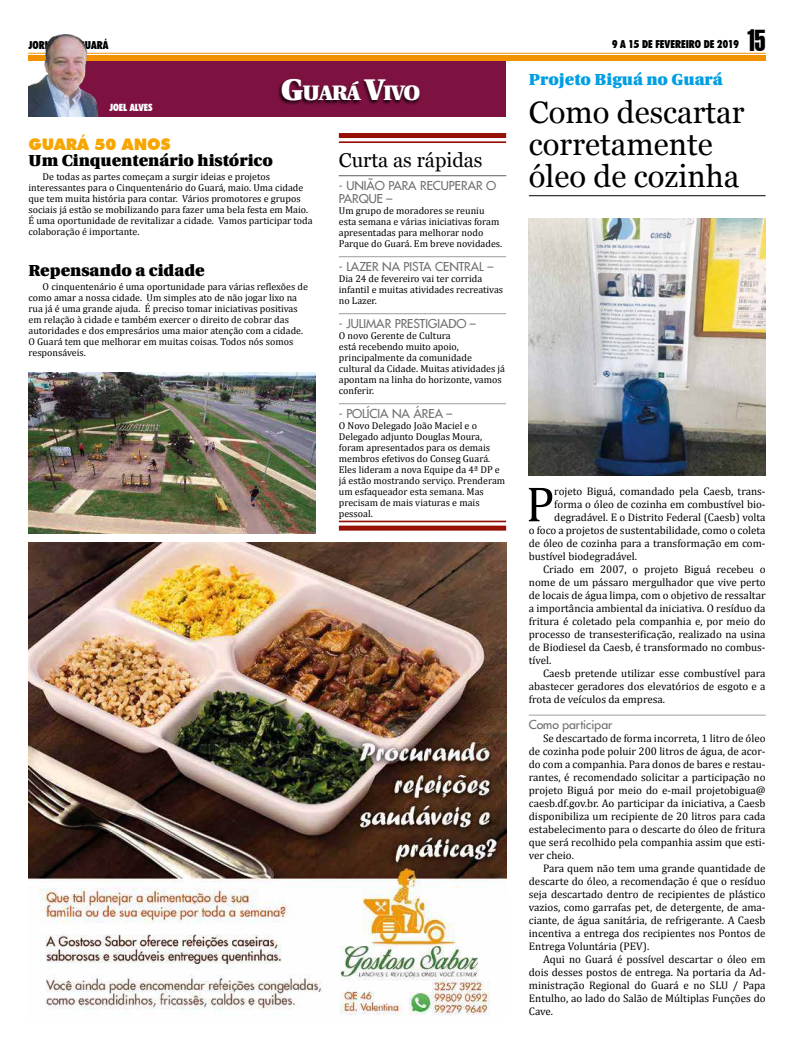
<style>
.page{position:relative;width:794px;height:1049px;background:#fff}
.page>*{position:absolute;margin:0;border:0;box-sizing:border-box;transform-origin:0 0}
.t1{font:50px "Cambria";color:#000}
.t2{font:31px/32px "Georgia";color:#000}
.t3{font:29.6px "Swiss 911 BT Extra Compressed";color:#000}
.t4{font:900 21px "Utopia";letter-spacing:-.045em;color:#fff}
.t5{font:20px "Georgia";color:#000}
.t6{font:900 16px "Utopia";color:#000}
.t7{font:900 16px "Utopia";color:#009fe3}
.t8{font:900 16px "Futura BT";color:#f7a600}
.t9{font:12px/13px "Futura 2";color:#706f6f}
.t10{font:11px/13px "Cambria";color:#000;text-align:justify}
.t11{font:900 condensed 11px "Futura BT";color:#000}
.t12{font:10px/11px "Cambria";color:#000}
.t13{font:900 condensed 10px "Futura BT";color:#fff}
.s1{font-size:30px}
</style>
<div class="page">
<div style="left:28px;top:55px;width:737px;height:6px;background:#f39200"></div>
<hr style="left:28px;top:53px;width:737px;height:1px;background:#f39200">
<div style="left:98px;top:61px;width:408px;height:55px;background:#7d1241"></div>
<div style="left:277px;top:78px;width:144px;height:28px;background:#000;opacity:.75"></div>
<img style="left:28px;top:35px;width:70px;height:81px">
<img style="left:28px;top:543px;width:478px;height:473px">
<hr style="left:529px;top:715px;width:236px;height:1px;background:#9d9d9c">
<hr style="left:529px;top:195px;width:236px;height:1px;background:#000">
<img style="left:529px;top:218px;width:236px;height:257px">
<hr style="left:339px;top:175px;width:167px;height:1px;background:#9d9d9c">
<hr style="left:339px;top:256px;width:167px;height:1px;background:#9d9d9c">
<hr style="left:339px;top:313px;width:167px;height:1px;background:#9d9d9c">
<hr style="left:339px;top:403px;width:167px;height:1px;background:#9d9d9c">
<div style="left:339px;top:133px;width:167px;height:5px;background:#971005"></div>
<hr style="left:339px;top:141px;width:167px;height:2px;background:#971005">
<div style="left:339px;top:526px;width:167px;height:5px;background:#971005"></div>
<hr style="left:339px;top:521px;width:167px;height:1px;background:#971005">
<img style="left:28px;top:372px;width:287px;height:162px">
<p class="t11" style="left:28px;top:38px;width:82px">JORNAL DO GUARÁ</p>
<p class="t11" style="left:612px;top:37px;width:128px">9 A 15 DE FEVEREIRO DE 2019</p>
<h3 class="t3" style="left:746px;top:24px;width:21px">15</h3>
<p class="t13" style="left:109px;top:102px;width:45px">JOEL ALVES</p>
<h3 class="t4" style="left:281px;top:81px;width:141px"><span class="s1">G</span>UARÁ <span class="s1">V</span>IVO</h3>
<h3 class="t8" style="left:28px;top:135px;width:144px">GUARÁ 50 ANOS</h3>
<h3 class="t6" style="left:28px;top:152px;width:246px">Um Cinquentenário histórico</h3>
<p class="t12" style="left:28px;top:171px;width:286px;text-indent:14px">De todas as partes começam a surgir ideias e projetos interessantes para o Cinquentenário do Guará, maio. Uma cidade que tem muita história para contar. Vários promotores e grupos sociais já estão se mobilizando para fazer uma bela festa em Maio.<br>É uma oportunidade de revitalizar a cidade. Vamos participar toda colaboração é importante.</p>
<h3 class="t6" style="left:28px;top:262px;width:178px">Repensando a cidade</h3>
<p class="t12" style="left:28px;top:281px;width:281px;text-indent:14px">O cinquentenário é uma oportunidade para várias reflexões de como amar a nossa cidade. Um simples ato de não jogar lixo na rua já é uma grande ajuda. É preciso tomar iniciativas positivas em relação à cidade e também exercer o direito de cobrar das autoridades e dos empresários uma maior atenção com a cidade.<br>O Guará tem que melhorar em muitas coisas. Todos nós somos responsáveis.</p>
<h3 class="t5" style="left:339px;top:148px;width:145px">Curta as rápidas</h3>
<p class="t9" style="left:339px;top:179px;width:159px">- UNIÃO PARA RECUPERAR O<br>PARQUE –</p>
<p class="t12" style="left:339px;top:205px;width:165px">Um grupo de moradores se reuniu esta semana e várias iniciativas foram apresentadas para melhorar nodo Parque do Guará. Em breve novidades.</p>
<p class="t9" style="left:339px;top:260px;width:156px">- LAZER NA PISTA CENTRAL –</p>
<p class="t12" style="left:339px;top:273px;width:166px">Dia 24 de fevereiro vai ter corrida infantil e muitas atividades recreativas no Lazer.</p>
<p class="t9" style="left:339px;top:317px;width:139px">- JULIMAR PRESTIGIADO –</p>
<p class="t12" style="left:339px;top:330px;width:168px">O novo Gerente de Cultura<br>está recebendo muito apoio, principalmente da comunidade cultural da Cidade. Muitas atividades já apontam na linha do horizonte, vamos conferir.</p>
<p class="t9" style="left:339px;top:407px;width:115px">- POLÍCIA NA ÁREA –</p>
<p class="t12" style="left:339px;top:420px;width:168px">O Novo Delegado João Maciel e o<br>Delegado adjunto Douglas Moura, foram apresentados para os demais membros efetivos do Conseg Guará.<br>Eles lideram a nova Equipe da 4ª DP e já estão mostrando serviço. Prenderam um esfaqueador esta semana. Mas precisam de mais viaturas e mais pessoal.</p>
<h3 class="t7" style="left:529px;top:71px;width:195px">Projeto Biguá no Guará</h3>
<h2 class="t2" style="left:529px;top:97px;width:217px">Como descartar corretamente óleo de cozinha</h2>
<h1 class="t1" style="left:526px;top:475px;width:30px">P</h1>
<p class="t10" style="left:554px;top:485px;width:213px">rojeto Biguá, comandado pela Caesb, trans-</p>
<p class="t10" style="left:554px;top:498px;width:213px">forma o óleo de cozinha em combustível bio-</p>
<p class="t10" style="left:554px;top:511px;width:213px">degradável. E o Distrito Federal (Caesb) volta</p>
<p class="t10" style="left:529px;top:524px;width:238px">o foco a projetos de sustentabilidade, como o coleta</p>
<p class="t10" style="left:529px;top:537px;width:238px">de óleo de cozinha para a transformação em com-</p>
<p class="t10" style="left:529px;top:550px;width:110px">bustível biodegradável.</p>
<p class="t10" style="left:543px;top:563px;width:224px">Criado em 2007, o projeto Biguá recebeu o</p>
<p class="t10" style="left:529px;top:576px;width:238px">nome de um pássaro mergulhador que vive perto</p>
<p class="t10" style="left:529px;top:589px;width:238px">de locais de água limpa, com o objetivo de ressaltar</p>
<p class="t10" style="left:529px;top:602px;width:238px">a importância ambiental da iniciativa. O resíduo da</p>
<p class="t10" style="left:529px;top:615px;width:238px">fritura é coletado pela companhia e, por meio do</p>
<p class="t10" style="left:529px;top:628px;width:238px">processo de transesterificação, realizado na usina</p>
<p class="t10" style="left:529px;top:641px;width:238px">de Biodiesel da Caesb, é transformado no combus-</p>
<p class="t10" style="left:529px;top:654px;width:24px">tível.</p>
<p class="t10" style="left:543px;top:667px;width:224px">Caesb pretende utilizar esse combustível para</p>
<p class="t10" style="left:529px;top:680px;width:238px">abastecer geradores dos elevatórios de esgoto e a</p>
<p class="t10" style="left:529px;top:693px;width:138px">frota de veículos da empresa.</p>
<p class="t9" style="left:529px;top:718px;width:85px">Como participar</p>
<p class="t10" style="left:529px;top:732px;width:238px;text-indent:14px">Se descartado de forma incorreta, 1 litro de óleo de cozinha pode poluir 200 litros de água, de acor&shy;do com a companhia. Para donos de bares e restau&shy;rantes, é recomendado solicitar a participação no projeto Biguá por meio do e-mail projetobigua@ caesb.df.gov.br. Ao participar da iniciativa, a Caesb disponibiliza um recipiente de 20 litros para cada estabelecimento para o descarte do óleo de fritura que será recolhido pela companhia assim que esti&shy;ver cheio.</p>
<p class="t10" style="left:529px;top:862px;width:238px;text-indent:14px">Para quem não tem uma grande quantidade de descarte do óleo, a recomendação é que o resíduo seja descartado dentro de recipientes de plástico vazios, como garrafas pet, de detergente, de ama&shy;ciante, de água sanitária, de refrigerante. A Caesb incentiva a entrega dos recipientes nos Pontos de Entrega Voluntária (PEV).</p>
<p class="t10" style="left:529px;top:953px;width:238px;text-indent:14px">Aqui no Guará é possível descartar o óleo em dois desses postos de entrega. Na portaria da Ad&shy;ministração Regional do Guará e no SLU / Papa Entulho, ao lado do Salão de Múltiplas Funções do Cave.</p>
</div>
